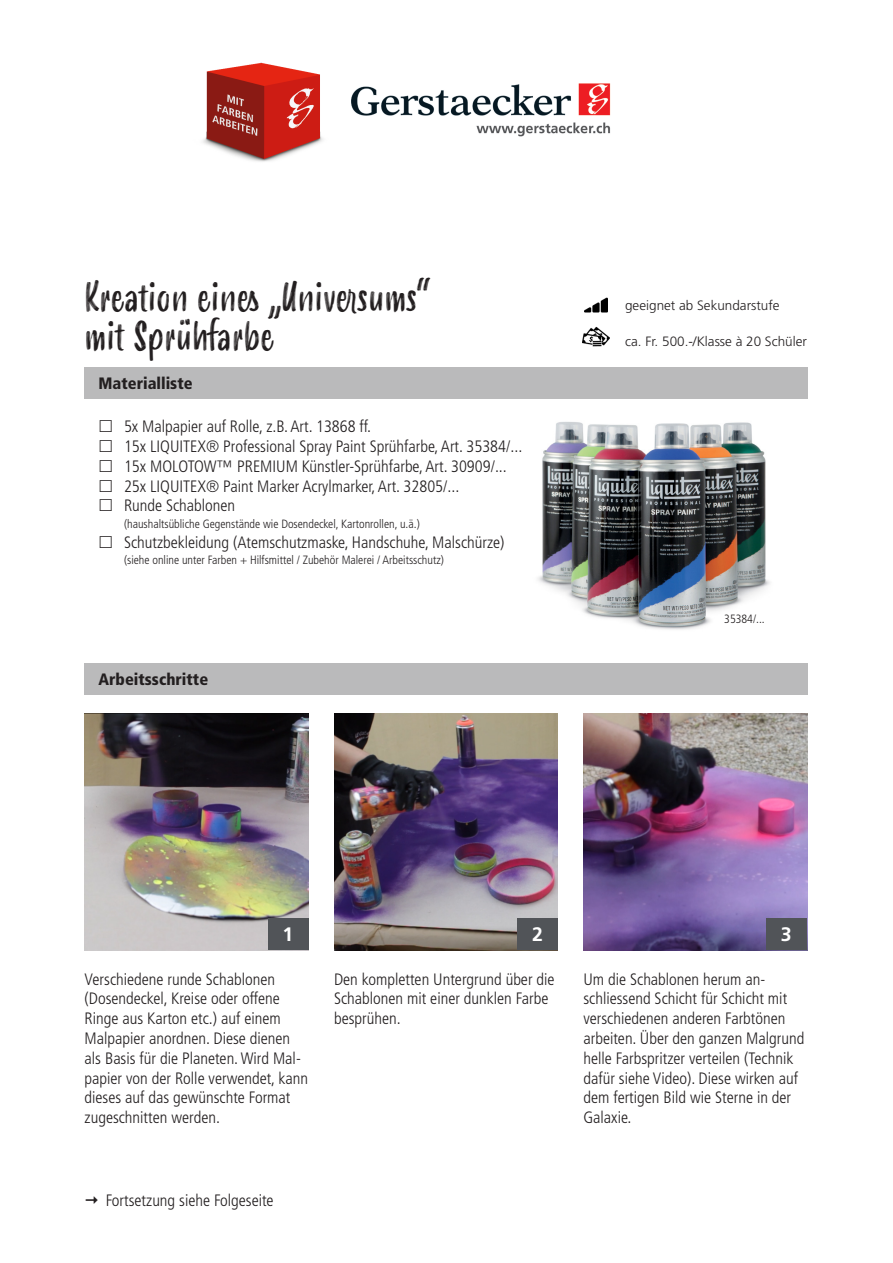
<style>
.page{position:relative;width:893px;height:1263px;background:#fff}
.page>*{position:absolute;margin:0;border:0;box-sizing:border-box;transform-origin:0 0}
.t1{font:38.7px "Smoothy";color:#231f20;scale:.92 1}
.Einschub_Seitenzahle{font:700 19.5px "Frutiger LT Std";color:#fff}
.Pull_Quote_-_fettkur{font:300 condensed 16.5px/19.8px "Frutiger LT Std";color:#231f20}
.t2{font:900 condensed 16.5px "Frutiger LT Std";color:#231f20}
.t3{font:300 13.5px "Frutiger LT Std";color:#231f20}
.t4{font:300 condensed 12px "Frutiger LT Std";color:#231f20}
</style>
<div class="page">
<img style="left:85px;top:713px;width:223px;height:237px">
<img style="left:334px;top:713px;width:224px;height:237px">
<img style="left:583px;top:713px;width:224px;height:237px">
<div style="left:268px;top:918px;width:40px;height:32px;background:#515458"></div>
<div style="left:766px;top:918px;width:41px;height:32px;background:#515458"></div>
<div style="left:517px;top:918px;width:41px;height:32px;background:#515458"></div>
<img style="left:351px;top:83px;width:260px;height:54px">
<img style="left:203px;top:62px;width:120px;height:100px">
<div style="left:84px;top:367px;width:723px;height:32px;background:#bababb"></div>
<div style="left:84px;top:663px;width:723px;height:32px;background:#bababb"></div>
<img style="left:538px;top:422px;width:232px;height:208px">
<img style="left:582px;top:326px;width:28px;height:21px">
<img style="left:585px;top:297px;width:22px;height:16px">
<p class="t1" style="left:85px;top:269px;width:377px">Kreation eines „Universums“</p>
<p class="t1" style="left:85px;top:308px;width:208px">mit Sprühfarbe</p>
<p class="t2" style="left:98px;top:373px;width:96px">Materialliste</p>
<p class="Pull_Quote_-_fettkur" style="left:124px;top:417px;width:248px">5x Malpapier auf Rolle, z.B. Art. 13868 ff.</p>
<p class="Pull_Quote_-_fettkur" style="left:124px;top:437px;width:400px">15x LIQUITEX® Professional Spray Paint Sprühfarbe, Art. 35384/...</p>
<p class="Pull_Quote_-_fettkur" style="left:124px;top:456px;width:384px">15x MOLOTOW™ PREMIUM Künstler-Sprühfarbe, Art. 30909/...</p>
<p class="Pull_Quote_-_fettkur" style="left:124px;top:476px;width:337px">25x LIQUITEX® Paint Marker Acrylmarker, Art. 32805/...</p>
<p class="Pull_Quote_-_fettkur" style="left:124px;top:496px;width:113px">Runde Schablonen</p>
<p class="t4" style="left:124px;top:517px;width:297px">(haushaltsübliche Gegenstände wie Dosendeckel, Kartonrollen, u.ä.)</p>
<p class="Pull_Quote_-_fettkur" style="left:124px;top:532px;width:382px">Schutzbekleidung (Atemschutzmaske, Handschuhe, Malschürze)</p>
<p class="t4" style="left:124px;top:553px;width:321px">(siehe online unter Farben + Hilfsmittel / Zubehör Malerei / Arbeitsschutz)</p>
<p class="t2" style="left:98px;top:669px;width:111px">Arbeitsschritte</p>
<p class="t3" style="left:625px;top:298px;width:156px">geeignet ab Sekundarstufe</p>
<p class="t3" style="left:625px;top:333px;width:183px">ca. Fr. 500.-/Klasse à 20 Schüler</p>
<p class="t4" style="left:724px;top:612px;width:42px">35384/...</p>
<p class="Einschub_Seitenzahle" style="left:283px;top:923px;width:12px">1</p>
<p class="Einschub_Seitenzahle" style="left:532px;top:923px;width:12px">2</p>
<p class="Einschub_Seitenzahle" style="left:781px;top:923px;width:12px">3</p>
<p class="Pull_Quote_-_fettkur" style="left:85px;top:969px;width:225px">Verschiedene runde Schablonen (Dosendeckel, Kreise oder offene<br>Ringe aus Karton etc.) auf einem<br>Malpapier anordnen. Diese dienen als Basis für die Planeten. Wird Mal&shy;papier von der Rolle verwendet, kann dieses auf das gewünschte Format zugeschnitten werden.</p>
<p class="Pull_Quote_-_fettkur" style="left:334px;top:969px;width:222px">Den kompletten Untergrund über die<br>Schablonen mit einer dunklen Farbe besprühen.</p>
<p class="Pull_Quote_-_fettkur" style="left:583px;top:969px;width:222px">Um die Schablonen herum an&shy;schliessend Schicht für Schicht mit verschiedenen anderen Farbtönen arbeiten. Über den ganzen Malgrund helle Farbspritzer verteilen (Technik dafür siehe Video). Diese wirken auf dem fertigen Bild wie Sterne in der<br>Galaxie.</p>
<p class="Pull_Quote_-_fettkur" style="left:106px;top:1191px;width:169px">Fortsetzung siehe Folgeseite</p>
</div>
